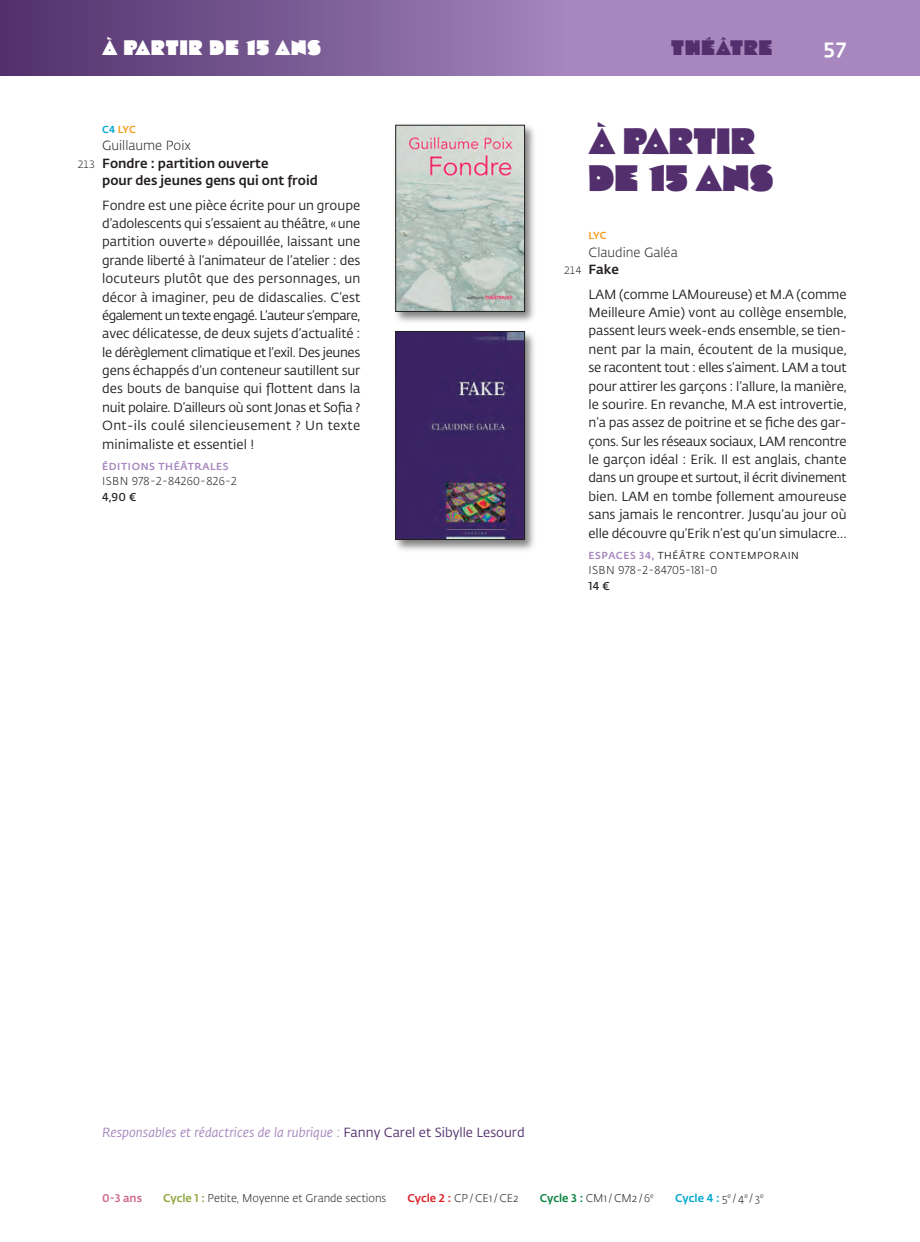
<style>
.page{position:relative;width:920px;height:1242px;background:#fff}
.page>*{position:absolute;margin:0;border:0;box-sizing:border-box;transform-origin:0 0}
.t1{font:36.75px/36.8px "Cooter Deuce";letter-spacing:.015em;color:#53306d}
.t2{font:21px "Cooter Deuce";letter-spacing:.05em;color:#fff}
.t3{font:21px "Cooter Deuce";letter-spacing:.05em;color:#53306d}
.t4{font:500 21px "Fedra Sans Pro";color:#fff}
.t5{font:13.12px/18.4px "Fedra Sans Pro";letter-spacing:.005em;color:#231f20;text-align:justify}
.t6{font:italic 13.12px "Fedra Sans Pro";color:#a787be}
.t7{font:500 13.12px "Fedra Sans Pro";color:#231f20}
.t8{font:300 13.12px "Fedra Sans Pro";color:#231f20}
.t9{font:300 11.38px "Fedra Sans Pro";letter-spacing:.03em;color:#231f20}
.t10{font:600 11.38px "Fedra Sans Pro";color:#231f20}
.t11{font:300 11.2px "Fedra Sans Pro";color:#231f20}
.t12{font:500 11.2px "Fedra Sans Pro";color:#00a8cf}
.t13{font:500 11.2px "Fedra Sans Pro";color:#ce6a90}
.t14{font:10.15px "Fedra Sans Pro";letter-spacing:.06em;color:#231f20}
.t15{font:500 10.15px "Fedra Sans Pro";letter-spacing:.06em;color:#a787be}
.t16{font:500 10.15px "Fedra Sans Pro";color:#f89c1c}
.s1{color:#00a8cf}
.s2{font-weight:300;font-size:10.5px}
.s3{font-weight:500;color:#a787be}
.s4{font-style:normal;color:#53306d}
.s5{font-weight:500;color:#90a83d}
.s6{font-weight:500;color:#da2128}
.s7{font-weight:500;color:#0b8241}
.s8{font-weight:300;color:#231f20}
</style>
<div class="page">
<div style="left:564px;top:0;width:356px;height:75px;background:#a787be"></div>
<hr style="left:0;top:0;width:3px;height:75px;background:#53306d">
<img style="left:395px;top:124px;width:139px;height:198px">
<img style="left:397px;top:127px;width:125px;height:182px">
<div style="left:395px;top:125px;width:129px;height:186px;border:1px solid #231f20"></div>
<img style="left:395px;top:331px;width:139px;height:220px">
<img style="left:397px;top:333px;width:125px;height:204px">
<div style="left:395px;top:331px;width:129px;height:208px;border:1px solid #231f20"></div>
<div style="left:3px;top:0;width:561px;height:75px;background:linear-gradient(to right,#50306b,#a384bb)"></div>
<p class="t2" style="left:102px;top:35px;width:220px">À PARTIR DE 15 ANS</p>
<p class="t3" style="left:671px;top:35px;width:102px">THÉÂTRE</p>
<p class="t4" style="left:823px;top:39px;width:25px">57</p>
<p class="t16" style="left:102px;top:125px;width:35px"><span class="s1">C4</span> LYC</p>
<p class="t8" style="left:102px;top:140px;width:90px">Guillaume Poix</p>
<p class="t7" style="left:77px;top:158px;width:193px"><span class="s2">213</span> Fondre : partition ouverte</p>
<p class="t7" style="left:102px;top:175px;width:217px">pour des jeunes gens qui ont froid</p>
<p class="t5" style="left:102px;top:197px;width:259px">Fondre est une pièce écrite pour un groupe d’adolescents qui s’essaient au théâtre, «une partition ouverte » dépouillée, laissant une grande liberté à l’animateur de l’atelier : des locuteurs plutôt que des personnages, un décor à imaginer, peu de didascalies. C’est également un texte engagé. L’auteur s’empare, avec délicatesse, de deux sujets d’actualité : le dérèglement climatique et l’exil. Des jeunes gens échappés d’un conteneur sautillent sur des bouts de banquise qui flottent dans la nuit polaire. D’ailleurs où sont Jonas et Sofia ?<br>Ont-ils coulé silencieusement ? Un texte minimaliste et essentiel !</p>
<p class="t15" style="left:102px;top:462px;width:128px">ÉDITIONS THÉÂTRALES</p>
<p class="t9" style="left:102px;top:477px;width:136px">ISBN 978-2-84260-826-2</p>
<p class="t10" style="left:102px;top:492px;width:36px">4,90 €</p>
<p class="t1" style="left:588px;top:123px;width:186px">À PARTIR<br>DE 15 ANS</p>
<p class="t16" style="left:588px;top:231px;width:19px">LYC</p>
<p class="t8" style="left:588px;top:247px;width:91px">Claudine Galéa</p>
<p class="t7" style="left:564px;top:264px;width:57px"><span class="s2">214</span> Fake</p>
<p class="t5" style="left:588px;top:286px;width:259px">LAM (comme LAMoureuse) et M.A (comme Meilleure Amie) vont au collège ensemble, passent leurs week-ends ensemble, se tien&shy;nent par la main, écoutent de la musique, se racontent tout : elles s’aiment. LAM a tout pour attirer les garçons : l’allure, la manière, le sourire. En revanche, M.A est introvertie, n’a pas assez de poitrine et se fiche des gar&shy;çons. Sur les réseaux sociaux, LAM rencontre le garçon idéal : Erik. Il est anglais, chante dans un groupe et surtout, il écrit divinement bien. LAM en tombe follement amoureuse sans jamais le rencontrer. Jusqu’au jour où elle découvre qu’Erik n’est qu’un simulacre…</p>
<p class="t14" style="left:588px;top:551px;width:212px"><span class="s3">ESPACES 34,</span> THÉÂTRE CONTEMPORAIN</p>
<p class="t9" style="left:588px;top:566px;width:130px">ISBN 978-2-84705-181-0</p>
<p class="t10" style="left:588px;top:581px;width:23px">14 €</p>
<p class="t6" style="left:102px;top:1127px;width:424px">Responsables et rédactrices de la rubrique : <span class="s4">Fanny Carel et Sibylle Lesourd</span></p>
<p class="t13" style="left:102px;top:1193px;width:41px">0-3 ans</p>
<p class="t11" style="left:163px;top:1193px;width:225px"><span class="s5">Cycle 1 :</span> Petite, Moyenne et Grande sections</p>
<p class="t11" style="left:407px;top:1193px;width:113px"><span class="s6">Cycle 2 :</span> CP/CE1/CE2</p>
<p class="t11" style="left:540px;top:1193px;width:116px"><span class="s7">Cycle 3 :</span> CM1/CM2 /6<sup>e</sup></p>
<p class="t12" style="left:675px;top:1193px;width:90px">Cycle 4 : <span class="s8">5</span><sup>e</sup> <span class="s8">/4</span><sup>e</sup> <span class="s8">/ 3</span><sup>e</sup></p>
</div>
